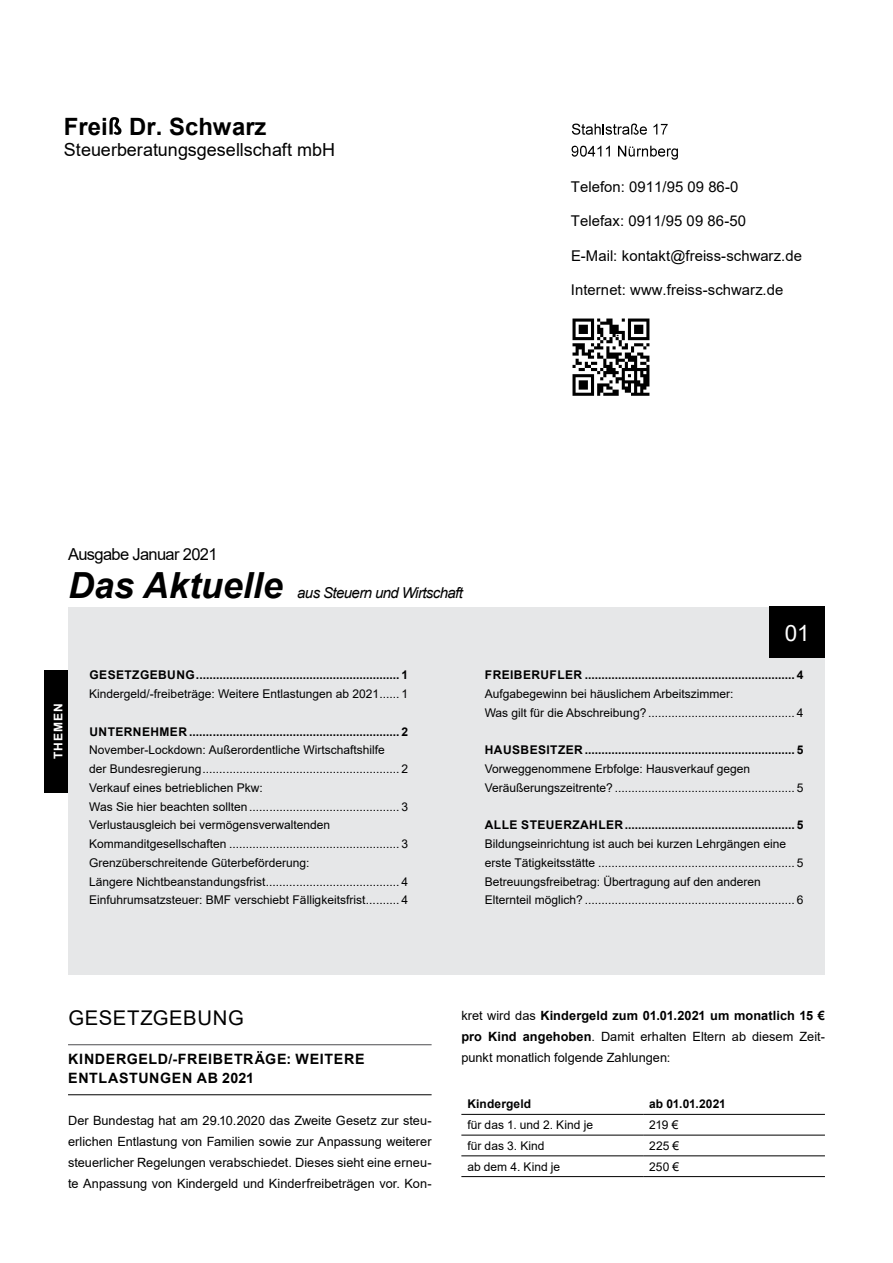
<style>
.page{position:relative;width:893px;height:1263px;background:#fff}
.page>*{position:absolute;margin:0;border:0;box-sizing:border-box;transform-origin:0 0}
.t1{font:italic 700 36px "Arial";color:#000}
.t2{font:700 23.85px "Arial";color:#000}
.t3{font:22.5px "Arial";color:#fff}
.t4{font:20.25px "Arial";color:#000}
.t5{font:18px "Arial";color:#000}
.t6{font:16.5px "Arial";letter-spacing:-.04em;color:#000}
.t7{font:italic 15px "Arial";letter-spacing:-.04em;color:#000}
.t8{font:14.85px "Arial";color:#000}
.t9{font:700 14.25px/19.5px "Arial";letter-spacing:.045em;color:#000}
.t10{font:12.75px/21px "Arial";color:#000;text-align:justify}
.t11{font:12px/18.8px "Arial";color:#000}
.t12{font:700 12px "Arial";letter-spacing:.035em;color:#000}
.t13{font:700 12px "Arial";letter-spacing:.085em;color:#fff}
.s1{font-weight:700}
</style>
<div class="page">
<svg style="left:109px;top:117px;width:13px;height:18px"></svg>
<svg style="left:572px;top:124px;width:75px;height:11px"></svg>
<svg style="left:653px;top:124px;width:15px;height:11px"></svg>
<svg style="left:572px;top:146px;width:38px;height:11px"></svg>
<svg style="left:618px;top:146px;width:60px;height:14px"></svg>
<img style="left:572px;top:318px;width:78px;height:78px">
<div style="left:68px;top:607px;width:757px;height:367px;background:#e6e7e8"></div>
<hr style="left:68px;top:1044px;width:364px;height:1px;background:#4d4d4f">
<hr style="left:68px;top:1094px;width:364px;height:1px;background:#000">
<hr style="left:461px;top:1114px;width:182px;height:1px;background:#000">
<hr style="left:643px;top:1114px;width:182px;height:1px;background:#000">
<hr style="left:461px;top:1135px;width:182px;height:1px;background:#000">
<hr style="left:643px;top:1135px;width:182px;height:1px;background:#000">
<hr style="left:461px;top:1155px;width:182px;height:1px;background:#000">
<hr style="left:461px;top:1176px;width:182px;height:1px;background:#000">
<hr style="left:643px;top:1155px;width:182px;height:1px;background:#000">
<hr style="left:643px;top:1176px;width:182px;height:1px;background:#000">
<div style="left:770px;top:607px;width:55px;height:51px;background:#000"></div>
<div style="left:45px;top:670px;width:23px;height:122px;background:#000"></div>
<h2 class="t2" style="left:64px;top:109px;width:204px">FREI DR. SCHWARZ</h2>
<h3 class="t5" style="left:64px;top:138px;width:273px">Steuerberatungsgesellschaft mbH</h3>
<p class="t8" style="left:571px;top:176px;width:169px">Telefon: 0911/95 09 86-0</p>
<p class="t8" style="left:571px;top:211px;width:177px">Telefax: 0911/95 09 86-50</p>
<p class="t8" style="left:571px;top:245px;width:232px">E-Mail: kontakt@freiss-schwarz.de</p>
<p class="t8" style="left:571px;top:280px;width:214px">Internet: www.freiss-schwarz.de</p>
<h3 class="t6" style="left:68px;top:543px;width:151px">Ausgabe Januar 2021</h3>
<h1 class="t1" style="left:68px;top:561px;width:216px">Das Aktuelle</h1>
<p class="t7" style="left:297px;top:583px;width:167px">aus Steuern und Wirtschaft</p>
<p class="t13" style="left:50px;top:759px;width:57px;rotate:-90deg">THEMEN</p>
<p class="t12" style="left:90px;top:667px;width:320px">GESETZGEBUNG ............................................................. 1</p>
<p class="t11" style="left:89px;top:684px;width:320px">Kindergeld/-freibeträge: Weitere Entlastungen ab 2021...... 1</p>
<p class="t12" style="left:89px;top:723px;width:320px">U NTERNEHMER ............................................................... 2</p>
<p class="t11" style="left:89px;top:741px;width:320px">November-Lockdown: Außerordentliche Wirtschaftshilfe<br>der Bundesregierung........................................................... 2<br>Verkauf eines betrieblichen Pkw:<br>Was Sie hier beachten sollten ............................................. 3<br>Verlustausgleich bei vermögensverwaltenden Kommanditgesellschaften ................................................... 3<br>Grenzüberschreitende Güterbeförderung:<br>Längere Nichtbeanstandungsfrist........................................ 4<br>Einfuhrumsatzsteuer: BMF verschiebt Fälligkeitsfrist.......... 4</p>
<h3 class="t3" style="left:785px;top:617px;width:27px">01</h3>
<p class="t12" style="left:485px;top:667px;width:320px">FREIBERUFLER ............................................................... 4</p>
<p class="t11" style="left:485px;top:684px;width:320px">Aufgabegewinn bei häuslichem Arbeitszimmer:<br>Was gilt für die Abschreibung? ............................................ 4</p>
<p class="t12" style="left:485px;top:742px;width:320px">HAUSBESITZER ............................................................... 5</p>
<p class="t11" style="left:485px;top:759px;width:320px">Vorweggenommene Erbfolge: Hausverkauf gegen<br>Veräußerungszeitrente? ...................................................... 5</p>
<p class="t12" style="left:485px;top:817px;width:320px">ALLE STEUERZAHLER................................................... 5</p>
<p class="t11" style="left:485px;top:834px;width:320px">Bildungseinrichtung ist auch bei kurzen Lehrgängen eine erste Tätigkeitsstätte ........................................................... 5<br>Betreuungsfreibetrag: Übertragung auf den anderen Elternteil möglich? ............................................................... 6</p>
<h3 class="t4" style="left:68px;top:1004px;width:31px">Geset</h3>
<h3 class="t4" style="left:140px;top:1004px;width:28px">zgeb</h3>
<h3 class="t4" style="left:197px;top:1004px;width:31px">ung</h3>
<p class="t9" style="left:68px;top:1049px;width:298px">KINDERG ELD/-FREIBETRÄG E: WEITERE<br>ENTLASTUNG EN AB 2021</p>
<p class="t10" style="left:68px;top:1110px;width:365px">Der Bundestag hat am 29.10.2020 das Zweite Gesetz zur steu&shy;erlichen Entlastung von Familien sowie zur Anpassung weiterer steuerlicher Regelungen verabschiedet. Dieses sieht eine erneu&shy;te Anpassung von Kindergeld und Kinderfreibeträgen vor. Kon-</p>
<p class="t10" style="left:461px;top:1005px;width:365px">kret wird das <span class="s1">KINDERGELD ZUM 01.01.2021 UM MONATLICH 15 € PRO KIND ANGEHOBEN</span>. Damit erhalten Eltern ab diesem Zeit&shy;punkt monatlich folgende Zahlungen:</p>
<p class="t12" style="left:467px;top:1096px;width:65px">KINDERGELD</p>
<p class="t12" style="left:649px;top:1096px;width:78px">AB 01.01.2021</p>
<p class="t11" style="left:467px;top:1115px;width:127px">für das 1. und 2. Kind je</p>
<p class="t11" style="left:649px;top:1115px;width:31px">219 €</p>
<p class="t11" style="left:467px;top:1136px;width:79px">für das 3. Kind</p>
<p class="t11" style="left:649px;top:1136px;width:31px">225 €</p>
<p class="t11" style="left:467px;top:1157px;width:94px">ab dem 4. Kind je</p>
<p class="t11" style="left:649px;top:1157px;width:31px">250 €</p>
</div>
